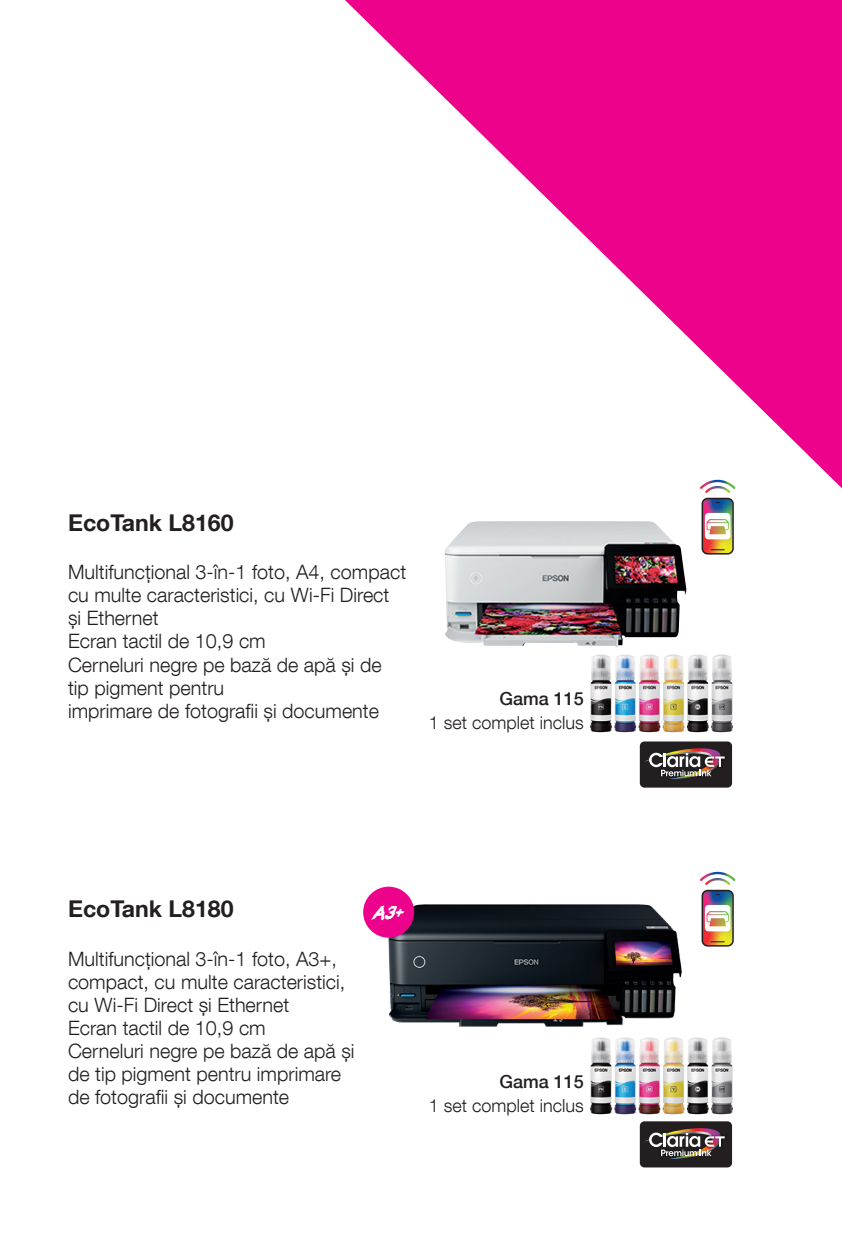
<style>
.page{position:relative;width:842px;height:1259px;background:#fff}
.page>*{position:absolute;margin:0;border:0;box-sizing:border-box;transform-origin:0 0}
.t1{font:700 23.1px "Helvetica Neue LT Com";color:#231f20}
.t2{font:300 19.8px/23.1px "Helvetica Neue LT Com";color:#231f20}
.t3{font:300 18px "Helvetica Neue LT Com";color:#231f20}
.t4{font:500 18px "Helvetica Neue LT Com";color:#231f20}
.t5{font:italic 700 18px "paintbrushdd";color:#fff}
</style>
<div class="page">
<img style="left:444px;top:521px;width:242px;height:126px">
<img style="left:375px;top:895px;width:307px;height:132px">
<img style="left:590px;top:655px;width:143px;height:78px">
<img style="left:590px;top:1037px;width:143px;height:78px">
<div style="left:363px;top:886px;width:51px;height:51px;background:#ed028c;border-radius:50%"></div>
<div style="left:640px;top:1121px;width:92px;height:46px;background:#231f20;border-radius:5px"></div>
<svg style="left:644px;top:1128px;width:81px;height:31px"></svg>
<div style="left:640px;top:741px;width:92px;height:46px;background:#231f20;border-radius:5px"></div>
<svg style="left:644px;top:748px;width:81px;height:31px"></svg>
<img style="left:700px;top:488px;width:35px;height:66px">
<img style="left:700px;top:872px;width:35px;height:74px">
<svg style="left:345px;top:0;width:497px;height:488px"></svg>
<p class="t1" style="left:68px;top:508px;width:167px">EcoTank L8160</p>
<p class="t2" style="left:68px;top:560px;width:340px">Multifuncțional 3-în-1 foto, A4, compact</p>
<p class="t2" style="left:68px;top:583px;width:323px">cu multe caracteristici, cu Wi-Fi Direct</p>
<p class="t2" style="left:68px;top:606px;width:92px">și Ethernet</p>
<p class="t2" style="left:68px;top:629px;width:199px">Ecran tactil de 10,9 cm</p>
<p class="t2" style="left:68px;top:652px;width:315px">Cerneluri negre pe bază de apă și de tip pigment pentru</p>
<p class="t2" style="left:68px;top:698px;width:312px">imprimare de fotografii și documente</p>
<p class="t4" style="left:499px;top:687px;width:86px">Gama 115</p>
<p class="t3" style="left:429px;top:711px;width:157px">1 set complet inclus</p>
<p class="t1" style="left:68px;top:894px;width:167px">EcoTank L8180</p>
<h2 class="t5" style="left:372px;top:898px;width:31px">A3+</h2>
<p class="t2" style="left:68px;top:946px;width:279px">Multifuncțional 3-în-1 foto, A3+, compact, cu multe caracteristici, cu Wi-Fi Direct și Ethernet</p>
<p class="t2" style="left:68px;top:1016px;width:199px">Ecran tactil de 10,9 cm</p>
<p class="t2" style="left:68px;top:1039px;width:288px">Cerneluri negre pe bază de apă și de tip pigment pentru imprimare de fotografii și documente</p>
<p class="t4" style="left:499px;top:1070px;width:86px">Gama 115</p>
<p class="t3" style="left:429px;top:1094px;width:157px">1 set complet inclus</p>
</div>
